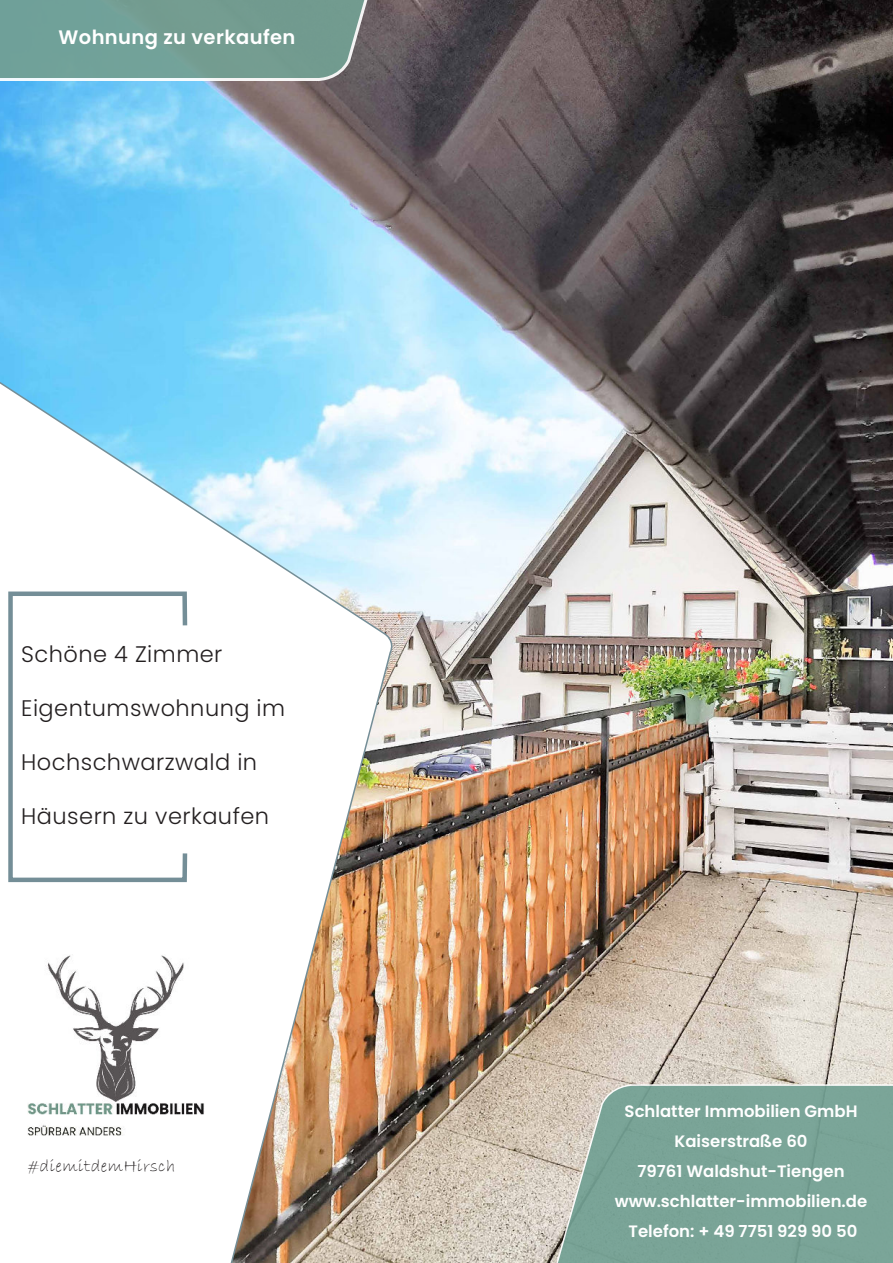
<style>
.page{position:relative;width:893px;height:1263px;background:#fff}
.page>*{position:absolute;margin:0;border:0;box-sizing:border-box;transform-origin:0 0}
.t1{font:300 22.5px "Poppins";letter-spacing:.02em;color:#231f20}
.t2{font:600 19.5px "Poppins";letter-spacing:.02em;color:#fff}
.t3{font:18px "Bradley Hand ITC";letter-spacing:.02em;color:#231f20}
.t4{font:600 16.5px/30px "Poppins";color:#fff;text-align:center}
</style>
<div class="page">
<img style="left:0;top:0;width:893px;height:1263px">
<svg style="left:0;top:0;width:419px;height:83px;background:#749790"></svg>
<svg style="left:531px;top:1083px;width:362px;height:180px;background:#88aa9d"></svg>
<svg style="left:0;top:286px;width:395px;height:977px"></svg>
<svg style="left:6px;top:589px;width:184px;height:295px"></svg>
<img style="left:27px;top:954px;width:178px;height:182px">
<p class="t2" style="left:58px;top:27px;width:238px">Wohnung zu verkaufen</p>
<h1 class="t1" style="left:21px;top:641px;width:203px">Schöne 4 Zimmer</h1>
<h1 class="t1" style="left:21px;top:695px;width:265px">Eigentumswohnung im</h1>
<h1 class="t1" style="left:21px;top:749px;width:237px">Hochschwarzwald in</h1>
<h1 class="t1" style="left:21px;top:803px;width:249px">Häusern zu verkaufen</h1>
<p class="t3" style="left:28px;top:1157px;width:149px">#diemitdemHirsch</p>
<p class="t4" style="left:615px;top:1097px;width:254px">Schlatter Immobilien GmbH<br>Kaiserstraße 60<br>79761 Waldshut-Tiengen www.schlatter-immobilien.de<br>Telefon: + 49 7751 929 90 50</p>
</div>
